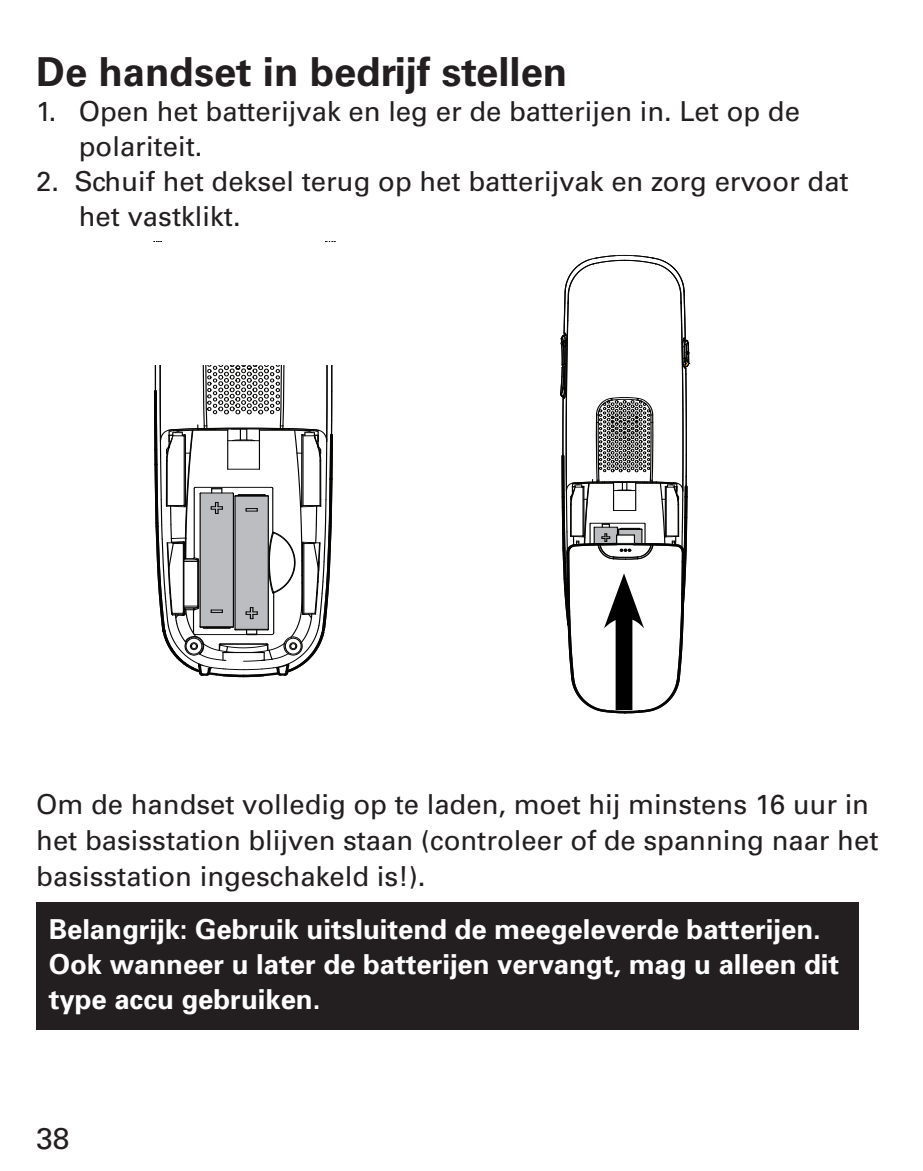
<style>
.page{position:relative;width:923px;height:1171px;background:#fff}
.page>*{position:absolute;margin:0;border:0;box-sizing:border-box;transform-origin:0 0}
.t1{font:700 40px "Univers LT Std";color:#231f20}
.t2{font:30px "Univers LT Std";color:#231f20}
.t3{font:27.5px/36px "Univers";color:#231f20}
.t4{font:27.5px/35px "Univers LT Std";color:#231f20}
.t5{font:700 27.5px/35px "Univers";color:#fff}
.s1{font-family:"Univers LT Std"}
</style>
<div class="page">
<svg style="left:153px;top:241px;width:183px;height:437px"></svg>
<div style="left:110px;top:242px;width:283px;height:123px;background:#fff"></div>
<svg style="left:560px;top:254px;width:130px;height:460px"></svg>
<div style="left:36px;top:902px;width:822px;height:127px;background:#231f20"></div>
<h1 class="t1" style="left:36px;top:56px;width:533px">De handset in bedrijf stellen</h1>
<p class="t4" style="left:79px;top:96px;width:723px;text-indent:-43px">1. Open het batterijvak en leg er de batterijen in. Let op de polariteit.</p>
<p class="t4" style="left:79px;top:166px;width:771px;text-indent:-43px">2. Schuif het deksel terug op het batterijvak en zorg ervoor dat het vastklikt.</p>
<p class="t3" style="left:36px;top:788px;width:844px">Om de handset volledig op te laden, moet hij minstens 16 uur in het <span class="s1">basisstation</span> blijven staan (controleer of de spanning naar het <span class="s1">basisstation</span> ingeschakeld is!).</p>
<p class="t5" style="left:49px;top:914px;width:792px">Belangrijk: Gebruik uitsluitend de meegeleverde batterijen.<br>Ook wanneer u later de batterijen vervangt, mag u alleen dit type accu gebruiken.</p>
<p class="t2" style="left:36px;top:1126px;width:35px">38</p>
</div>
